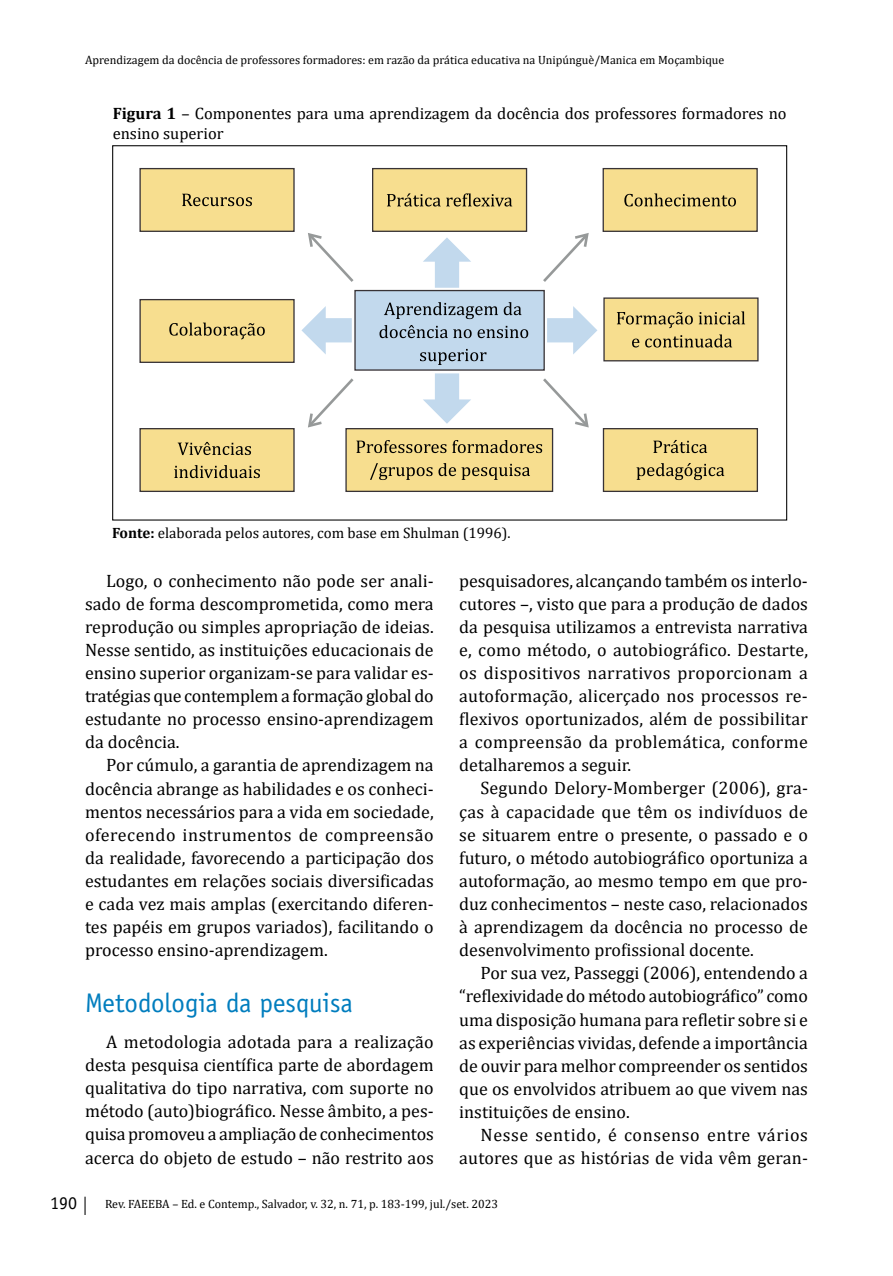
<style>
.page{position:relative;width:893px;height:1276px;background:#fff}
.page>*{position:absolute;margin:0;border:0;box-sizing:border-box;transform-origin:0 0}
.t1{font:27px "Officina Sans Std";color:#007dbe}
.t2{font:18px/23.1px "Cambria";color:#000;text-align:justify}
.t3{font:18px "Officina Sans";color:#000}
.t4{font:16.5px/19.8px "Cambria";color:#000}
.t5{font:15px "Cambria";color:#000}
.t6{font:12px "Cambria";color:#000}
.s1{font-weight:700}
</style>
<div class="page">
<svg style="left:85px;top:1196px;width:1px;height:19px"></svg>
<div style="left:139px;top:428px;width:156px;height:64px;background:#f7de8f;border:1px solid #383336"></div>
<div style="left:345px;top:428px;width:208px;height:64px;background:#f7de8f;border:1px solid #383336"></div>
<div style="left:603px;top:428px;width:155px;height:64px;background:#f7de8f;border:1px solid #383336"></div>
<div style="left:603px;top:297px;width:156px;height:64px;background:#f7de8f;border:1px solid #383336"></div>
<div style="left:372px;top:168px;width:155px;height:64px;background:#f7de8f;border:1px solid #383336"></div>
<svg style="left:387px;top:193px;width:125px;height:13px"></svg>
<div style="left:603px;top:168px;width:155px;height:64px;background:#f7de8f;border:1px solid #383336"></div>
<div style="left:139px;top:299px;width:156px;height:64px;background:#f7de8f;border:1px solid #383336"></div>
<div style="left:139px;top:168px;width:156px;height:64px;background:#f7de8f;border:1px solid #383336"></div>
<div style="left:354px;top:290px;width:191px;height:81px;background:#c2d9ed;border:1px solid #383336"></div>
<svg style="left:624px;top:193px;width:112px;height:13px"></svg>
<svg style="left:356px;top:440px;width:90px;height:13px"></svg>
<svg style="left:452px;top:440px;width:90px;height:13px"></svg>
<svg style="left:370px;top:463px;width:86px;height:17px"></svg>
<svg style="left:462px;top:464px;width:68px;height:16px"></svg>
<svg style="left:653px;top:440px;width:54px;height:13px"></svg>
<svg style="left:636px;top:463px;width:88px;height:17px"></svg>
<svg style="left:423px;top:373px;width:48px;height:51px"></svg>
<svg style="left:169px;top:322px;width:96px;height:17px"></svg>
<svg style="left:617px;top:312px;width:76px;height:16px"></svg>
<svg style="left:699px;top:311px;width:46px;height:13px"></svg>
<svg style="left:632px;top:338px;width:7px;height:9px"></svg>
<svg style="left:645px;top:334px;width:87px;height:13px"></svg>
<svg style="left:178px;top:442px;width:73px;height:13px"></svg>
<svg style="left:174px;top:465px;width:86px;height:13px"></svg>
<svg style="left:182px;top:194px;width:70px;height:12px"></svg>
<svg style="left:384px;top:302px;width:114px;height:17px"></svg>
<svg style="left:504px;top:302px;width:17px;height:13px"></svg>
<svg style="left:379px;top:325px;width:93px;height:13px"></svg>
<svg style="left:478px;top:326px;width:50px;height:12px"></svg>
<svg style="left:420px;top:349px;width:66px;height:16px"></svg>
<svg style="left:423px;top:237px;width:48px;height:51px"></svg>
<svg style="left:301px;top:306px;width:51px;height:48px"></svg>
<svg style="left:547px;top:306px;width:50px;height:48px"></svg>
<svg style="left:543px;top:233px;width:46px;height:49px"></svg>
<svg style="left:308px;top:233px;width:46px;height:49px"></svg>
<svg style="left:540px;top:378px;width:49px;height:51px"></svg>
<svg style="left:308px;top:378px;width:48px;height:51px"></svg>
<p class="t6" style="left:85px;top:53px;width:641px">Aprendizagem da docência de professores formadores: em razão da prática educativa na Unipúnguè/Manica em Moçambique</p>
<p class="t4" style="left:113px;top:104px;width:675px"><span class="s1">Figura 1</span> – Componentes para uma aprendizagem da docência dos professores formadores no ensino superior</p>
<p class="t5" style="left:112px;top:524px;width:400px"><span class="s1">Fonte:</span> elaborada pelos autores, com base em Shulman (1996).</p>
<p class="t2" style="left:85px;top:569px;width:350px;text-indent:21px">Logo, o conhecimento não pode ser anali&shy;sado de forma descomprometida, como mera reprodução ou simples apropriação de ideias.<br>Nesse sentido, as instituições educacionais de ensino superior organizam-se para validar es&shy;tratégias que contemplem a formação global do estudante no processo ensino-aprendizagem da docência.</p>
<p class="t2" style="left:85px;top:753px;width:350px;text-indent:21px">Por cúmulo, a garantia de aprendizagem na docência abrange as habilidades e os conheci&shy;mentos necessários para a vida em sociedade, oferecendo instrumentos de compreensão da realidade, favorecendo a participação dos estudantes em relações sociais diversificadas e cada vez mais amplas (exercitando diferen&shy;tes papéis em grupos variados), facilitando o processo ensino-aprendizagem.</p>
<h1 class="t1" style="left:85px;top:987px;width:270px">Metodologia da pesquisa</h1>
<p class="t2" style="left:85px;top:1030px;width:350px;text-indent:21px">A metodologia adotada para a realização desta pesquisa científica parte de abordagem qualitativa do tipo narrativa, com suporte no método (auto)biográfico. Nesse âmbito, a pes&shy;quisa promoveu a ampliação de conhecimentos acerca do objeto de estudo – não restrito aos</p>
<p class="t2" style="left:459px;top:569px;width:350px">pesquisadores, alcançando também os interlo&shy;cutores –, visto que para a produção de dados da pesquisa utilizamos a entrevista narrativa e, como método, o autobiográfico. Destarte, os dispositivos narrativos proporcionam a autoformação, alicerçado nos processos re&shy;flexivos oportunizados, além de possibilitar a compreensão da problemática, conforme detalharemos a seguir.</p>
<p class="t2" style="left:459px;top:776px;width:350px;text-indent:21px">Segundo Delory-Momberger (2006), gra&shy;ças à capacidade que têm os indivíduos de se situarem entre o presente, o passado e o futuro, o método autobiográfico oportuniza a autoformação, ao mesmo tempo em que pro&shy;duz conhecimentos – neste caso, relacionados à aprendizagem da docência no processo de desenvolvimento profissional docente.</p>
<p class="t2" style="left:459px;top:961px;width:350px;text-indent:21px">Por sua vez, Passeggi (2006), entendendo a “reflexividade do método autobiográfico” como uma disposição humana para refletir sobre si e as experiências vividas, defende a importância de ouvir para melhor compreender os sentidos que os envolvidos atribuem ao que vivem nas instituições de ensino.</p>
<p class="t2" style="left:459px;top:1123px;width:350px;text-align:right">Nesse sentido, é consenso entre vários autores que as histórias de vida vêm geran-</p>
<p class="t3" style="left:50px;top:1192px;width:28px">190</p>
<p class="t6" style="left:105px;top:1197px;width:395px">Rev. FAEEBA – Ed. e Contemp., Salvador, v. 32, n. 71, p. 183-199, jul./set. 2023</p>
</div>
